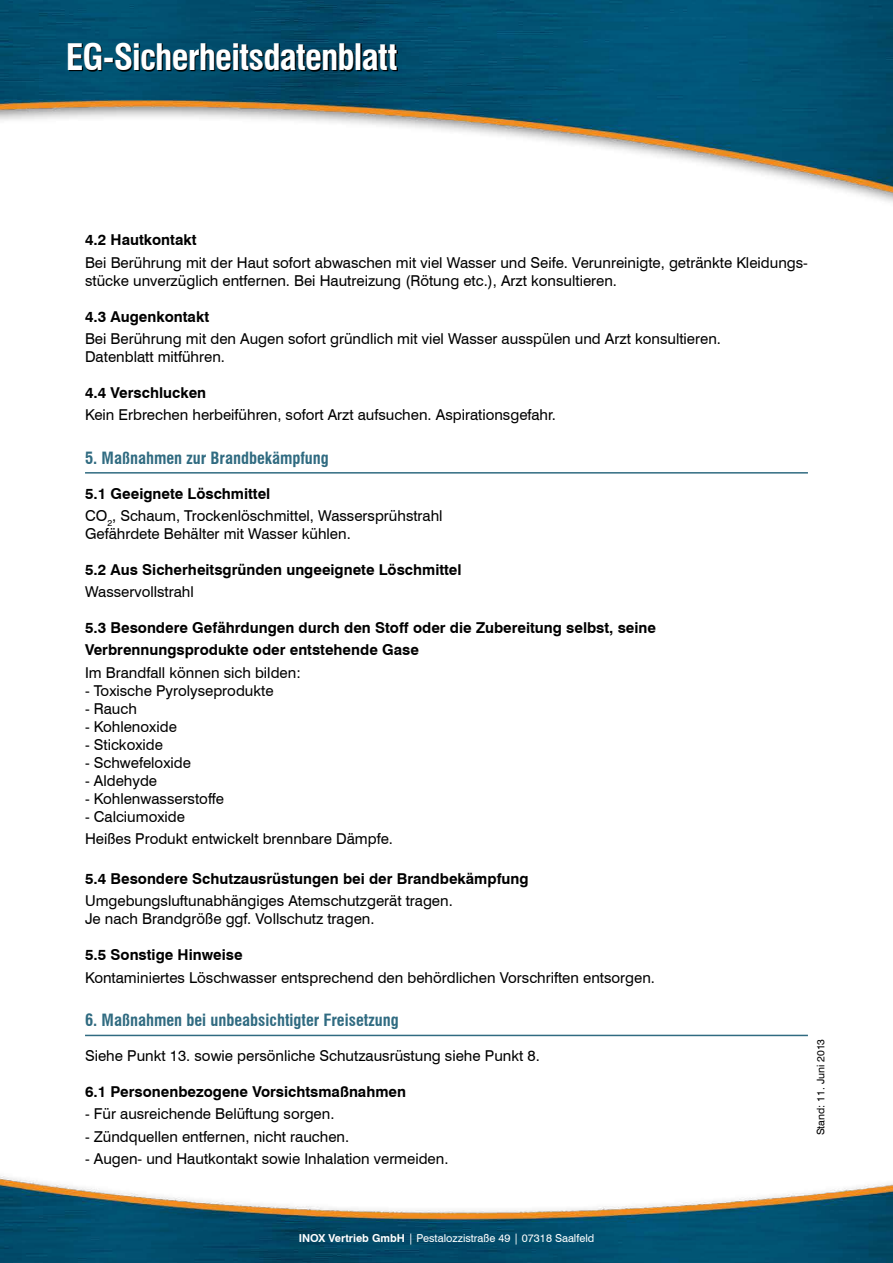
<style>
.page{position:relative;width:893px;height:1263px;background:#fff}
.page>*{position:absolute;margin:0;border:0;box-sizing:border-box;transform-origin:0 0}
.t1{font:700 condensed 35.7px "Swiss 721 BT";letter-spacing:-.025em;color:#fff}
.t2{font:700 condensed 16.5px "Swiss 721 BT";color:#306b81}
.t3{font:15px/18px "Swiss 721 BT";color:#000}
.t4{font:700 15px/22.2px "Swiss 721 BT";color:#000}
.t5{font:10.95px "Swiss 721 BT";color:#fff}
.t6{font:10.5px "Swiss 721 BT";color:#000}
.s1{font-weight:700}
</style>
<div class="page">
<img style="left:0;top:0;width:893px;height:1263px">
<svg style="left:69px;top:43px;width:329px;height:28px;background:#002636"></svg>
<hr style="left:85px;top:472px;width:723px;height:2px;background:#306b81">
<hr style="left:85px;top:1035px;width:723px;height:1px;background:#306b81">
<h1 class="t1" style="left:66px;top:36px;width:333px">EG-Sicherheitsdatenblatt</h1>
<p class="t4" style="left:85px;top:229px;width:113px">4.2 Hautkontakt</p>
<p class="t3" style="left:85px;top:253px;width:724px">Bei Berührung mit der Haut sofort abwaschen mit viel Wasser und Seife. Verunreinigte, getränkte Kleidungs&shy;stücke unverzüglich entfernen. Bei Hautreizung (Rötung etc.), Arzt konsultieren.</p>
<p class="t4" style="left:85px;top:305px;width:126px">4.3 Augenkontakt</p>
<p class="t3" style="left:85px;top:329px;width:637px">Bei Berührung mit den Augen sofort gründlich mit viel Wasser ausspülen und Arzt konsultieren.<br>Datenblatt mitführen.</p>
<p class="t4" style="left:85px;top:381px;width:123px">4.4 Verschlucken</p>
<p class="t3" style="left:85px;top:406px;width:472px">Kein Erbrechen herbeiführen, sofort Arzt aufsuchen. Aspirationsgefahr.</p>
<p class="t2" style="left:85px;top:448px;width:245px">5. Maßnahmen zur Brandbekämpfung</p>
<p class="t3" style="left:85px;top:482px;width:359px;line-height:22.2px"><span class="s1">5.1 Geeignete Löschmittel<br></span>CO<sub>2</sub>, Schaum, Trockenlöschmittel, Wassersprühstrahl</p>
<p class="t3" style="left:85px;top:524px;width:267px">Gefährdete Behälter mit Wasser kühlen.</p>
<p class="t4" style="left:85px;top:558px;width:378px">5.2 Aus Sicherheitsgründen ungeeignete Löschmittel</p>
<p class="t3" style="left:85px;top:583px;width:110px">Wasservollstrahl</p>
<p class="t4" style="left:85px;top:616px;width:573px">5.3 Besondere Gefährdungen durch den Stoff oder die Zubereitung selbst, seine<br>Verbrennungsprodukte oder entstehende Gase</p>
<p class="t3" style="left:85px;top:663px;width:217px">Im Brandfall können sich bilden:</p>
<p class="t3" style="left:85px;top:681px;width:190px">- Toxische Pyrolyseprodukte</p>
<p class="t3" style="left:85px;top:699px;width:53px">- Rauch</p>
<p class="t3" style="left:85px;top:717px;width:93px">- Kohlenoxide</p>
<p class="t3" style="left:85px;top:735px;width:79px">- Stickoxide</p>
<p class="t3" style="left:85px;top:753px;width:107px">- Schwefeloxide</p>
<p class="t3" style="left:85px;top:771px;width:74px">- Aldehyde</p>
<p class="t3" style="left:85px;top:789px;width:141px">- Kohlenwasserstoffe</p>
<p class="t3" style="left:85px;top:805px;width:309px;line-height:22.2px">- Calciumoxide<br>Heißes Produkt entwickelt brennbare Dämpfe.</p>
<p class="t4" style="left:85px;top:867px;width:445px">5.4 Besondere Schutzausrüstungen bei der Brandbekämpfung</p>
<p class="t3" style="left:85px;top:892px;width:369px">Umgebungsluftunabhängiges Atemschutzgerät tragen.<br>Je nach Brandgröße ggf. Vollschutz tragen.</p>
<p class="t4" style="left:85px;top:944px;width:159px">5.5 Sonstige Hinweise</p>
<p class="t3" style="left:85px;top:968px;width:571px">Kontaminiertes Löschwasser entsprechend den behördlichen Vorschriften entsorgen.</p>
<p class="t2" style="left:85px;top:1010px;width:315px">6. Maßnahmen bei unbeabsichtigter Freisetzung</p>
<p class="t3" style="left:85px;top:1047px;width:456px">Siehe Punkt 13. sowie persönliche Schutzausrüstung siehe Punkt 8.</p>
<p class="t4" style="left:85px;top:1081px;width:323px">6.1 Personenbezogene Vorsichtsmaßnahmen</p>
<p class="t3" style="left:85px;top:1105px;width:251px">- Für ausreichende Belüftung sorgen.</p>
<p class="t3" style="left:85px;top:1127px;width:266px">- Zündquellen entfernen, nicht rauchen.</p>
<p class="t3" style="left:85px;top:1149px;width:365px">- Augen- und Hautkontakt sowie Inhalation vermeiden.</p>
<p class="t6" style="left:814px;top:1135px;width:98px;rotate:-90deg">Stand: 11. Juni 2013</p>
<p class="t5" style="left:299px;top:1231px;width:297px"><span class="s1">INOX Vertrieb GmbH</span> | Pestalozzistraße 49 | 07318 Saalfeld</p>
</div>
